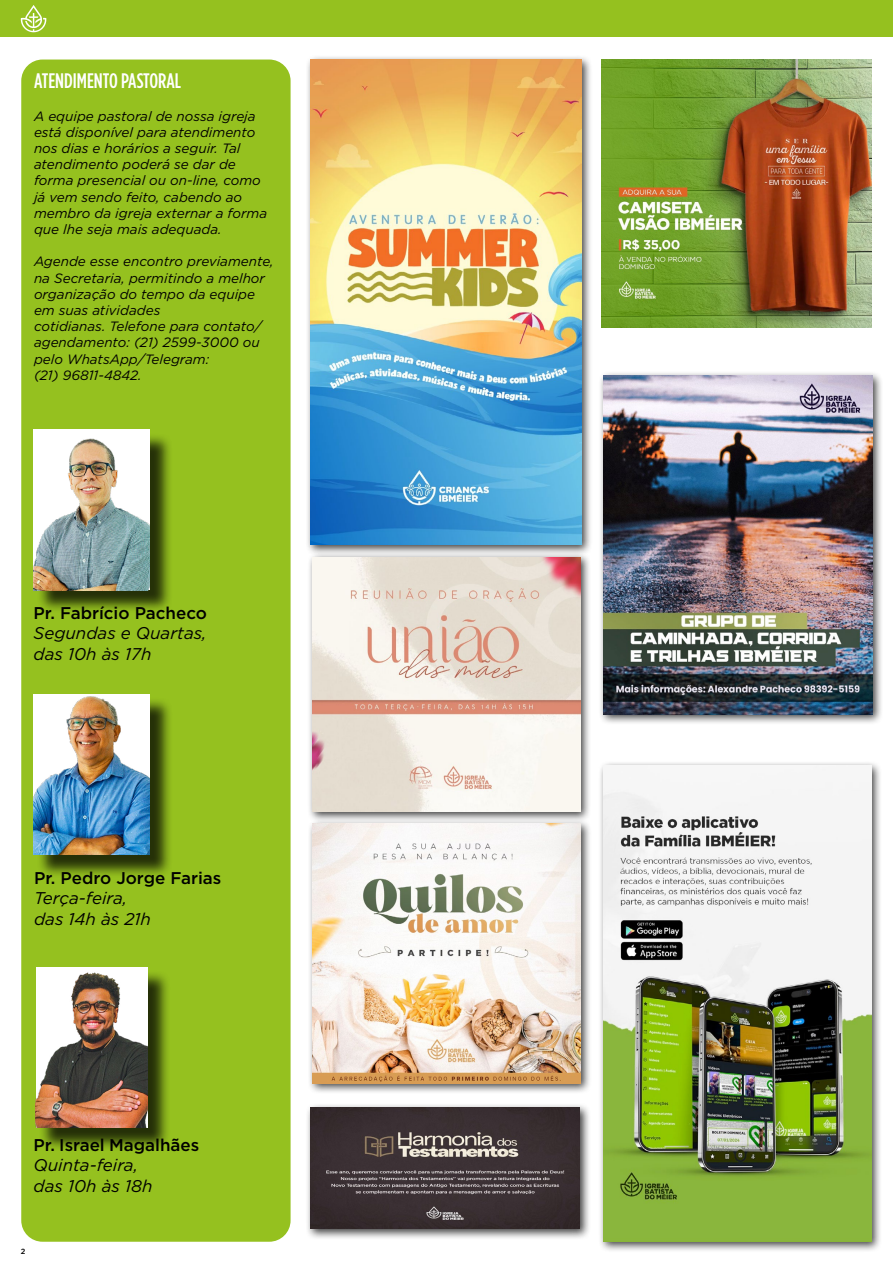
<style>
.page{position:relative;width:893px;height:1263px;background:#fff}
.page>*{position:absolute;margin:0;border:0;box-sizing:border-box;transform-origin:0 0}
.t1{font:500 21px "Gotham Condensed";color:#fff}
.t2{font:italic 16.95px/20.4px "Gotham";color:#000}
.t3{font:500 16.95px "Gotham";color:#000}
.t4{font:italic 13.5px/16.2px "Gotham";color:#000}
.t5{font:500 7.5px "Gotham";color:#000}
</style>
<div class="page">
<div style="left:0;top:0;width:893px;height:36px;background:#95c11f"></div>
<svg style="left:21px;top:5px;width:25px;height:27px"></svg>
<div style="left:21px;top:60px;width:270px;height:1182px;background:#95c11f;border-radius:21px"></div>
<div style="left:37px;top:432px;width:136px;height:181px;background:#000;opacity:.75"></div>
<img style="left:34px;top:430px;width:116px;height:160px">
<div style="left:39px;top:970px;width:132px;height:181px;background:#000;opacity:.75"></div>
<img style="left:36px;top:967px;width:112px;height:161px">
<div style="left:37px;top:697px;width:136px;height:181px;background:#000;opacity:.75"></div>
<img style="left:34px;top:694px;width:116px;height:161px">
<img style="left:602px;top:60px;width:269px;height:267px">
<div style="left:598px;top:760px;width:284px;height:493px;background:#000;opacity:.75"></div>
<img style="left:603px;top:765px;width:268px;height:477px">
<div style="left:305px;top:1102px;width:286px;height:138px;background:#000;opacity:.75"></div>
<img style="left:311px;top:1108px;width:268px;height:121px">
<div style="left:308px;top:818px;width:284px;height:276px;background:#000;opacity:.75"></div>
<img style="left:312px;top:824px;width:269px;height:259px">
<div style="left:307px;top:552px;width:285px;height:271px;background:#000;opacity:.75"></div>
<img style="left:312px;top:557px;width:269px;height:255px">
<div style="left:305px;top:55px;width:287px;height:501px;background:#000;opacity:.75"></div>
<img style="left:311px;top:60px;width:270px;height:485px">
<div style="left:598px;top:371px;width:285px;height:354px;background:#000;opacity:.75"></div>
<img style="left:603px;top:376px;width:269px;height:338px">
<h1 class="t1" style="left:34px;top:69px;width:148px">ATENDIMENTO PASTORAL</h1>
<p class="t4" style="left:34px;top:108px;width:235px">A equipe pastoral de nossa igreja está disponível para atendimento nos dias e horários a seguir. Tal atendimento poderá se dar de forma presencial ou on-line, como já vem sendo feito, cabendo ao membro da igreja externar a forma que lhe seja mais adequada.</p>
<p class="t4" style="left:34px;top:254px;width:241px">Agende esse encontro previamente, na Secretaria, permitindo a melhor organização do tempo da equipe em suas atividades<br>cotidianas. Telefone para contato/ agendamento: (21) 2599-3000 ou pelo WhatsApp/Telegram:<br>(21) 96811-4842.</p>
<p class="t3" style="left:34px;top:603px;width:175px">Pr. Fabrício Pacheco</p>
<p class="t2" style="left:34px;top:623px;width:174px">Segundas e Quartas, das 10h às 17h</p>
<p class="t3" style="left:34px;top:868px;width:189px">Pr. Pedro Jorge Farias</p>
<p class="t2" style="left:34px;top:888px;width:119px">Terça-feira, das 14h às 21h</p>
<p class="t3" style="left:34px;top:1135px;width:167px">Pr. Israel Magalhães</p>
<p class="t2" style="left:34px;top:1155px;width:121px">Quinta-feira, das 10h às 18h</p>
<p class="t5" style="left:21px;top:1247px;width:6px">2</p>
</div>
